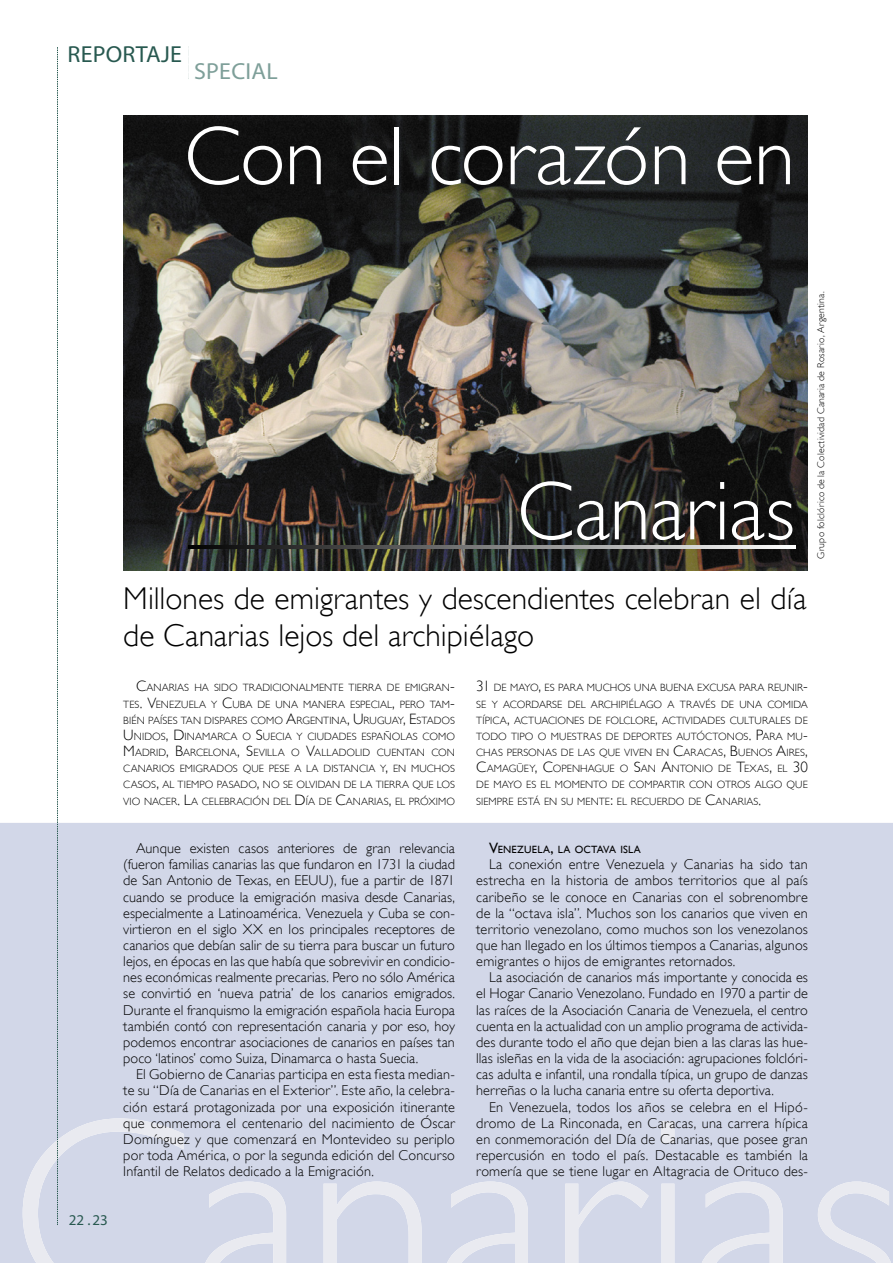
<style>
.page{position:relative;width:893px;height:1263px;background:#fff}
.page>*{position:absolute;margin:0;border:0;box-sizing:border-box;transform-origin:0 0}
.t1{font:300 84px "Gill Sans";letter-spacing:-.005em;color:#fff}
.t2{font:300 31.5px/37.8px "Gill Sans";color:#000}
.t3{font:23.25px "Myriad";letter-spacing:.01em;color:#285950}
.t4{font:23.25px "Myriad";letter-spacing:.01em;color:#7e9f99}
.t5{font:15px "Myriad";color:#285950}
.t6{font:300 14.25px/16.2px "Gill Sans";letter-spacing:.01em;color:#000;text-align:justify}
.t7{font:300 10.5px/16.2px "Gill Sans";letter-spacing:.005em;color:#000;text-align:justify}
.t8{font:10.5px "Gill Sans";letter-spacing:.02em;color:#000}
.t9{font:300 9.75px "Gill Sans";letter-spacing:.025em;color:#000}
.s1{font-size:15px}
</style>
<div class="page">
<svg style="left:188px;top:47px;width:1px;height:32px"></svg>
<div style="left:0;top:823px;width:893px;height:440px;background:#d2d7e8"></div>
<svg style="left:23px;top:1118px;width:868px;height:145px;background:#d5d9e9"></svg>
<img style="left:123px;top:115px;width:684px;height:455px">
<hr style="left:189px;top:546px;width:606px;height:3px;background:#fff">
<svg style="left:57px;top:47px;width:1px;height:1178px"></svg>
<h3 class="t3" style="left:68px;top:43px;width:116px">REPORTAJE</h3>
<h3 class="t4" style="left:194px;top:59px;width:85px">SPECIAL</h3>
<h1 class="t1" style="left:184px;top:107px;width:613px">Con el corazón en</h1>
<p class="t5" style="left:69px;top:1212px;width:41px">22 . 23</p>
<h1 class="t1" style="left:517px;top:462px;width:280px">Canarias</h1>
<p class="t9" style="left:815px;top:559px;width:269px;rotate:-90deg">Grupo folclórico de la Colectividad Canaria de Rosario, Argentina.</p>
<h2 class="t2" style="left:123px;top:579px;width:685px">Millones de emigrantes y descendientes celebran el día de Canarias lejos del archipiélago</h2>
<p class="t7" style="left:123px;top:680px;width:333px;text-indent:13px"><span class="s1">C</span>ANARIAS HA SIDO TRADICIONALMENTE TIERRA DE EMIGRAN<span class="s1">-</span>TES<span class="s1">. V</span>ENEZUELA Y <span class="s1">C</span>UBA DE UNA MANERA ESPECIAL<span class="s1">,</span> PERO TAM<span class="s1">-</span>BIÉN PAÍSES TAN DISPARES COMO <span class="s1">A</span>RGENTINA<span class="s1">, U</span>RUGUAY<span class="s1">, E</span>STADOS <span class="s1">U</span>NIDOS<span class="s1">, D</span>INAMARCA O <span class="s1">S</span>UECIA Y CIUDADES ESPAÑOLAS COMO <span class="s1">M</span>ADRID<span class="s1">, B</span>ARCELONA<span class="s1">, S</span>EVILLA O <span class="s1">V</span>ALLADOLID CUENTAN CON CANARIOS EMIGRADOS QUE PESE A LA DISTANCIA Y<span class="s1">,</span> EN MUCHOS CASOS<span class="s1">,</span> AL TIEMPO PASADO<span class="s1">,</span> NO SE OLVIDAN DE LA TIERRA QUE LOS VIO NACER<span class="s1">. L</span>A CELEBRACIÓN DEL <span class="s1">D</span>ÍA DE <span class="s1">C</span>ANARIAS<span class="s1">,</span> EL PRÓXIMO</p>
<p class="t7" style="left:476px;top:680px;width:333px"><span class="s1">31</span> DE MAYO<span class="s1">,</span> ES PARA MUCHOS UNA BUENA EXCUSA PARA REUNIR<span class="s1">-</span>SE Y ACORDARSE DEL ARCHIPIÉLAGO A TRAVÉS DE UNA COMIDA TÍPICA<span class="s1">,</span> ACTUACIONES DE FOLCLORE<span class="s1">,</span> ACTIVIDADES CULTURALES DE TODO TIPO O MUESTRAS DE DEPORTES AUTÓCTONOS<span class="s1">. P</span>ARA MU<span class="s1">-</span>CHAS PERSONAS DE LAS QUE VIVEN EN <span class="s1">C</span>ARACAS<span class="s1">, B</span>UENOS <span class="s1">A</span>IRES<span class="s1">, C</span>AMAGÜEY<span class="s1">, C</span>OPENHAGUE O <span class="s1">S</span>AN <span class="s1">A</span>NTONIO DE <span class="s1">T</span>EXAS<span class="s1">,</span> EL <span class="s1">30<br></span>DE MAYO ES EL MOMENTO DE COMPARTIR CON OTROS ALGO QUE SIEMPRE ESTÁ EN SU MENTE<span class="s1">:</span> EL RECUERDO DE <span class="s1">C</span>ANARIAS<span class="s1">.</span></p>
<p class="t8" style="left:489px;top:843px;width:153px"><span class="s1">V</span>ENEZUELA<span class="s1">,</span> LA OCTAVA ISLA</p>
<p class="t6" style="left:476px;top:856px;width:333px;text-indent:13px">La conexión entre Venezuela y Canarias ha sido tan estrecha en la historia de ambos territorios que al país caribeño se le conoce en Canarias con el sobrenombre de la “octava isla”. Muchos son los canarios que viven en territorio venezolano, como muchos son los venezolanos que han llegado en los últimos tiempos a Canarias, algunos emigrantes o hijos de emigrantes retornados.</p>
<p class="t6" style="left:476px;top:969px;width:333px;text-indent:13px">La asociación de canarios más importante y conocida es el Hogar Canario Venezolano. Fundado en 1970 a partir de las raíces de la Asociación Canaria de Venezuela, el centro cuenta en la actualidad con un amplio programa de activida&shy;des durante todo el año que dejan bien a las claras las hue&shy;llas isleñas en la vida de la asociación: agrupaciones folclóri&shy;cas adulta e infantil, una rondalla típica, un grupo de danzas herreñas o la lucha canaria entre su oferta deportiva.</p>
<p class="t6" style="left:476px;top:1099px;width:333px;text-indent:13px">En Venezuela, todos los años se celebra en el Hipó&shy;dromo de La Rinconada, en Caracas, una carrera hípica en conmemoración del Día de Canarias, que posee gran repercusión en todo el país. Destacable es también la romería que se tiene lugar en Altagracia de Orituco des-</p>
<p class="t6" style="left:123px;top:840px;width:333px;text-indent:13px">Aunque existen casos anteriores de gran relevancia (fueron familias canarias las que fundaron en 1731 la ciudad de San Antonio de Texas, en EEUU), fue a partir de 1871 cuando se produce la emigración masiva desde Canarias, especialmente a Latinoamérica. Venezuela y Cuba se con&shy;virtieron en el siglo XX en los principales receptores de canarios que debían salir de su tierra para buscar un futuro lejos, en épocas en las que había que sobrevivir en condicio&shy;nes económicas realmente precarias. Pero no sólo América se convirtió en ‘nueva patria’ de los canarios emigrados.<br>Durante el franquismo la emigración española hacia Europa también contó con representación canaria y por eso, hoy podemos encontrar asociaciones de canarios en países tan poco ‘latinos’ como Suiza, Dinamarca o hasta Suecia.</p>
<p class="t6" style="left:123px;top:1066px;width:333px;text-indent:13px">El Gobierno de Canarias participa en esta fiesta median&shy;te su “Día de Canarias en el Exterior”. Este año, la celebra&shy;ción estará protagonizada por una exposición itinerante que conmemora el centenario del nacimiento de Óscar Domínguez y que comenzará en Montevideo su periplo por toda América, o por la segunda edición del Concurso Infantil de Relatos dedicado a la Emigración.</p>
</div>
